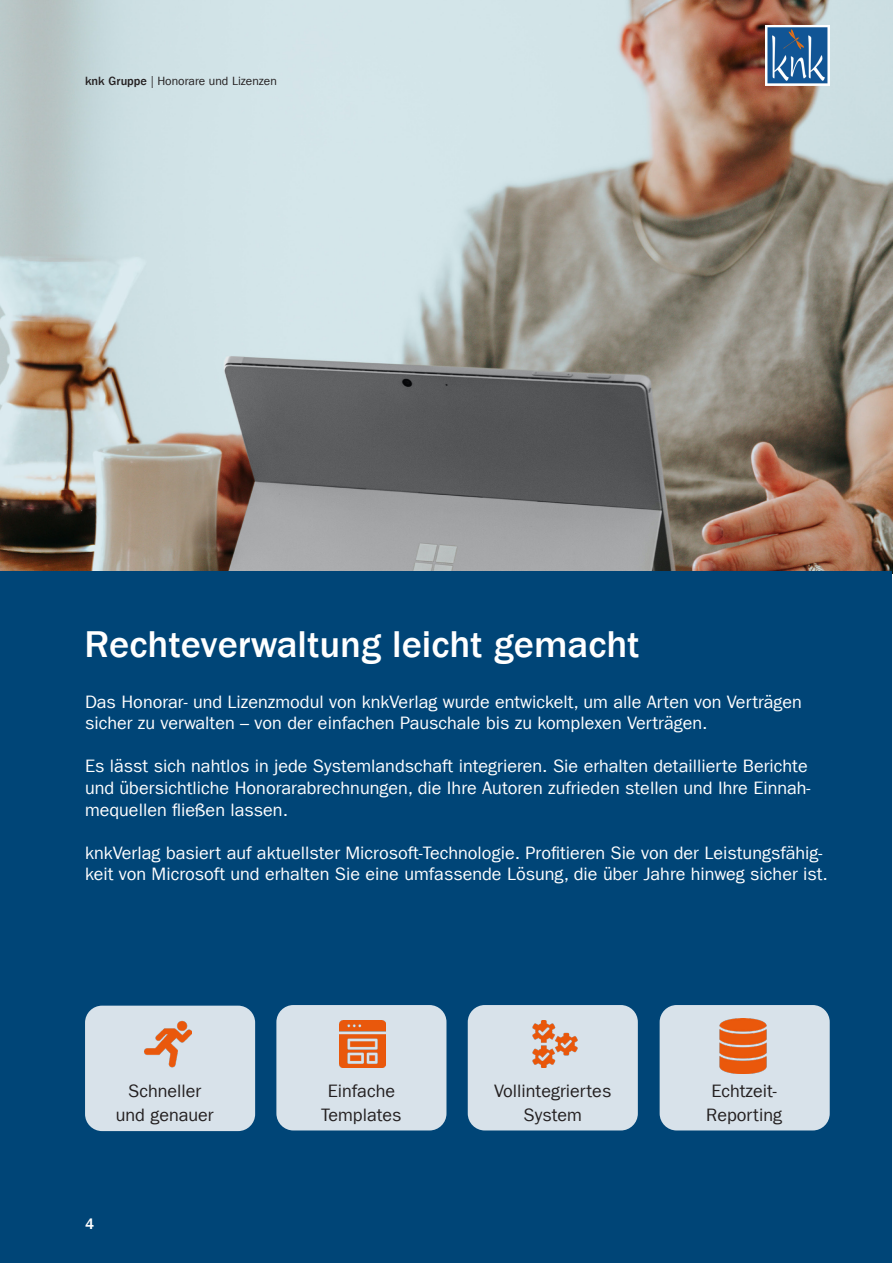
<style>
.page{position:relative;width:893px;height:1263px;background:#fff}
.page>*{position:absolute;margin:0;border:0;box-sizing:border-box;transform-origin:0 0}
.t1{font:500 37.5px "Franklin Gothic LT Com";color:#fff}
.t2{font:18px/21.6px "Franklin Gothic LT Com";color:#fff}
.t3{font:18px "Franklin Gothic LT Com";color:#231f20}
.t4{font:500 15px "Franklin Gothic LT Com";color:#fff}
.t5{font:12px "Franklin Gothic LT Com";color:#231f20}
.s1{font-weight:500}
</style>
<div class="page">
<img style="left:0;top:0;width:893px;height:573px">
<div style="left:0;top:572px;width:892px;height:691px;background:#004577"></div>
<img style="left:765px;top:26px;width:64px;height:59px">
<div style="left:276px;top:1005px;width:170px;height:125px;background:#d8e2ea;border-radius:17px"></div>
<div style="left:660px;top:1005px;width:170px;height:125px;background:#d8e2ea;border-radius:17px"></div>
<div style="left:468px;top:1005px;width:170px;height:125px;background:#d8e2ea;border-radius:17px"></div>
<div style="left:85px;top:1006px;width:170px;height:125px;background:#d8e2ea;border-radius:17px"></div>
<img style="left:145px;top:1020px;width:46px;height:47px">
<img style="left:339px;top:1020px;width:47px;height:47px">
<img style="left:532px;top:1020px;width:46px;height:47px">
<img style="left:719px;top:1018px;width:48px;height:55px">
<p class="t5" style="left:85px;top:74px;width:193px"><span class="s1">knk Gruppe</span> | Honorare und Lizenzen</p>
<p class="t1" style="left:85px;top:623px;width:557px">Rechteverwaltung leicht gemacht</p>
<p class="t2" style="left:85px;top:691px;width:718px">Das Honorar- und Lizenzmodul von knkVerlag wurde entwickelt, um alle Arten von Verträgen sicher zu verwalten – von der einfachen Pauschale bis zu komplexen Verträgen.</p>
<p class="t2" style="left:85px;top:756px;width:727px">Es lässt sich nahtlos in jede Systemlandschaft integrieren. Sie erhalten detaillierte Berichte und übersichtliche Honorarabrechnungen, die Ihre Autoren zufrieden stellen und Ihre Einnah&shy;mequellen fließen lassen.</p>
<p class="t2" style="left:85px;top:842px;width:744px">knkVerlag basiert auf aktuellster Microsoft-Technologie. Profitieren Sie von der Leistungsfähig&shy;keit von Microsoft und erhalten Sie eine umfassende Lösung, die über Jahre hinweg sicher ist.</p>
<p class="t3" style="left:128px;top:1080px;width:75px">Schneller</p>
<p class="t3" style="left:116px;top:1104px;width:99px">und genauer</p>
<p class="t4" style="left:85px;top:1215px;width:11px">4</p>
<p class="t3" style="left:328px;top:1080px;width:69px">Einfache</p>
<p class="t3" style="left:321px;top:1104px;width:82px">Templates</p>
<p class="t3" style="left:494px;top:1080px;width:119px">Vollintegriertes</p>
<p class="t3" style="left:524px;top:1104px;width:60px">System</p>
<p class="t3" style="left:711px;top:1080px;width:67px">Echtzeit-</p>
<p class="t3" style="left:706px;top:1104px;width:77px">Reporting</p>
</div>
